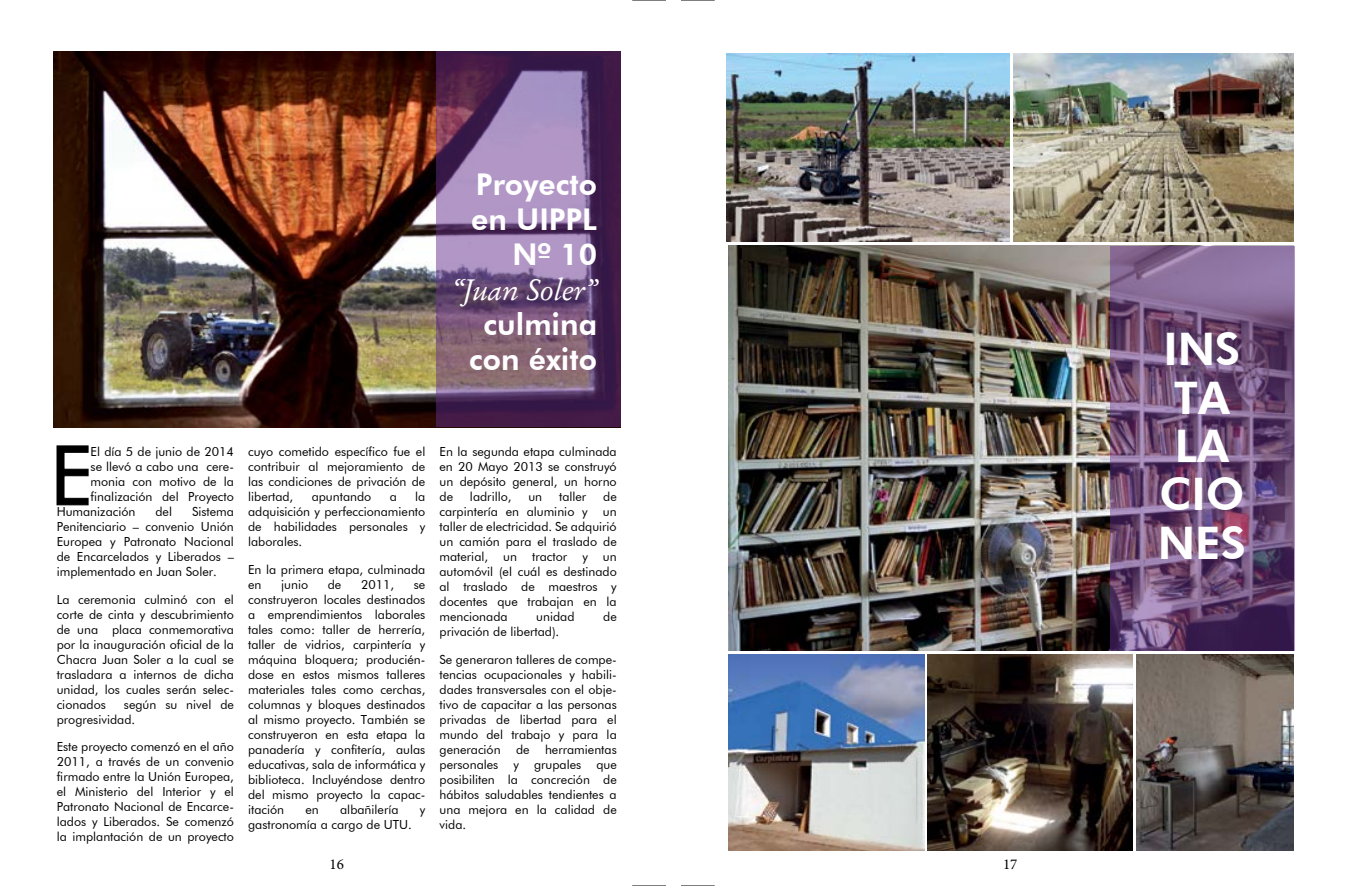
<style>
.page{position:relative;width:1347px;height:886px;background:#fff}
.page>*{position:absolute;margin:0;border:0;box-sizing:border-box;transform-origin:0 0}
.t1{font:800 44.88px/48.4px "Futura BT";color:#fff;text-align:center}
.t2{font:800 30px/35px "Futura BT";color:#fff;text-align:right}
.t3{font:italic 30px "Gary Owen";color:#fff}
.t4{font:15px "Minion Pro";color:#000}
.t5{font:12.5px/15px "Futura BT";color:#000;text-align:justify}
</style>
<div class="page">
<img style="left:53px;top:52px;width:383px;height:375px">
<svg style="left:436px;top:52px;width:184px;height:375px;background:#75567f"></svg>
<svg style="left:56px;top:445px;width:33px;height:60px"></svg>
<hr style="left:681px;top:0;width:33px;height:1px;background:#000">
<hr style="left:681px;top:885px;width:33px;height:1px;background:#000">
<img style="left:728px;top:245px;width:565px;height:405px">
<img style="left:1013px;top:53px;width:280px;height:189px">
<img style="left:726px;top:53px;width:283px;height:189px">
<svg style="left:1109px;top:246px;width:185px;height:404px;background:#70517b"></svg>
<img style="left:728px;top:654px;width:196px;height:196px">
<img style="left:927px;top:654px;width:205px;height:196px">
<img style="left:1136px;top:654px;width:157px;height:196px">
<hr style="left:632px;top:0;width:34px;height:1px;background:#000">
<hr style="left:632px;top:885px;width:34px;height:1px;background:#000">
<h2 class="t2" style="left:471px;top:167px;width:127px">Proyecto en UIPPL<br>Nº 10</h2>
<h2 class="t3" style="left:451px;top:271px;width:148px">“Juan Soler”</h2>
<h2 class="t2" style="left:469px;top:307px;width:129px;text-align:center">culmina con éxito</h2>
<p class="t5" style="left:91px;top:444px;width:145px">El día 5 de junio de 2014</p>
<p class="t5" style="left:91px;top:459px;width:145px">se llevó a cabo una cere-</p>
<p class="t5" style="left:91px;top:474px;width:145px">monia con motivo de la</p>
<p class="t5" style="left:91px;top:489px;width:145px">finalización del Proyecto</p>
<p class="t5" style="left:57px;top:504px;width:80px">Humanización</p>
<p class="t5" style="left:155px;top:504px;width:18px">del</p>
<p class="t5" style="left:57px;top:504px;width:179px;text-indent:135px">Sistema Penitenciario – convenio Unión Europea y Patronato Nacional de Encarcelados y Liberados – implementado en Juan Soler.</p>
<p class="t5" style="left:57px;top:591px;width:179px">La ceremonia culminó con el corte de cinta y descubrimiento de una placa conmemorativa por la inauguración oficial de la Chacra Juan Soler a la cual se trasladara a internos de dicha unidad, los cuales serán selec&shy;cionados</p>
<p class="t5" style="left:57px;top:696px;width:179px;text-indent:67px">según su nivel de progresividad.</p>
<p class="t5" style="left:57px;top:739px;width:179px">Este proyecto comenzó en el año 2011, a través de un convenio firmado entre la Unión Europea, el Ministerio del Interior y el Patronato Nacional de Encarce&shy;lados y Liberados. Se comenzó la implantación de un proyecto</p>
<p class="t5" style="left:248px;top:444px;width:179px">cuyo cometido específico fue el contribuir al mejoramiento de las condiciones de privación de libertad,</p>
<p class="t5" style="left:248px;top:489px;width:179px;text-indent:167px">la adquisición y perfeccionamiento de habilidades personales y laborales.</p>
<p class="t5" style="left:248px;top:561px;width:179px">En la primera etapa, culminada en</p>
<p class="t5" style="left:312px;top:489px;width:61px">apuntando</p>
<p class="t5" style="left:390px;top:489px;width:9px">a</p>
<p class="t5" style="left:281px;top:576px;width:28px">junio</p>
<p class="t5" style="left:328px;top:576px;width:15px">de</p>
<p class="t5" style="left:361px;top:576px;width:35px">2011,</p>
<p class="t5" style="left:248px;top:576px;width:179px;text-indent:166px">se construyeron locales destinados a emprendimientos laborales tales como: taller de herrería, taller de vidrios, carpintería y máquina bloquera; producién&shy;dose en estos mismos talleres materiales tales como cerchas, columnas y bloques destinados al mismo proyecto. También se construyeron en esta etapa la panadería y confitería, aulas educativas, sala de informática y biblioteca. Incluyéndose dentro del mismo proyecto la capac&shy;itación</p>
<p class="t5" style="left:305px;top:801px;width:15px">en</p>
<p class="t5" style="left:340px;top:801px;width:60px">albañilería</p>
<p class="t5" style="left:420px;top:801px;width:7px">y</p>
<p class="t5" style="left:248px;top:816px;width:165px">gastronomía a cargo de UTU.</p>
<p class="t5" style="left:439px;top:444px;width:179px">En la segunda etapa culminada en 20 Mayo 2013 se construyó un depósito general, un horno de</p>
<p class="t5" style="left:439px;top:489px;width:179px;text-indent:164px">de carpintería en aluminio y un taller de electricidad. Se adquirió un camión para el traslado de material, un tractor y un automóvil (el cuál es destinado al traslado de maestros y docentes que trabajan en la mencionada</p>
<p class="t5" style="left:470px;top:489px;width:43px">ladrillo,</p>
<p class="t5" style="left:528px;top:489px;width:15px">un</p>
<p class="t5" style="left:559px;top:489px;width:29px">taller</p>
<p class="t5" style="left:536px;top:609px;width:40px">unidad</p>
<p class="t5" style="left:603px;top:609px;width:15px">de</p>
<p class="t5" style="left:439px;top:624px;width:121px">privación de libertad).</p>
<p class="t5" style="left:439px;top:651px;width:179px">Se generaron talleres de compe&shy;tencias ocupacionales y habili&shy;dades transversales con el obje&shy;tivo de capacitar a las personas privadas de libertad para el mundo del trabajo y para la generación de herramientas personales y grupales que posibiliten la concreción de hábitos saludables tendientes a una mejora en la calidad de vida.</p>
<p class="t4" style="left:329px;top:854px;width:16px">16</p>
<p class="t4" style="left:1003px;top:854px;width:16px">17</p>
<h1 class="t1" style="left:1157px;top:325px;width:90px">INS<br>TA<br>LA<br>CIO<br>NES</h1>
</div>
